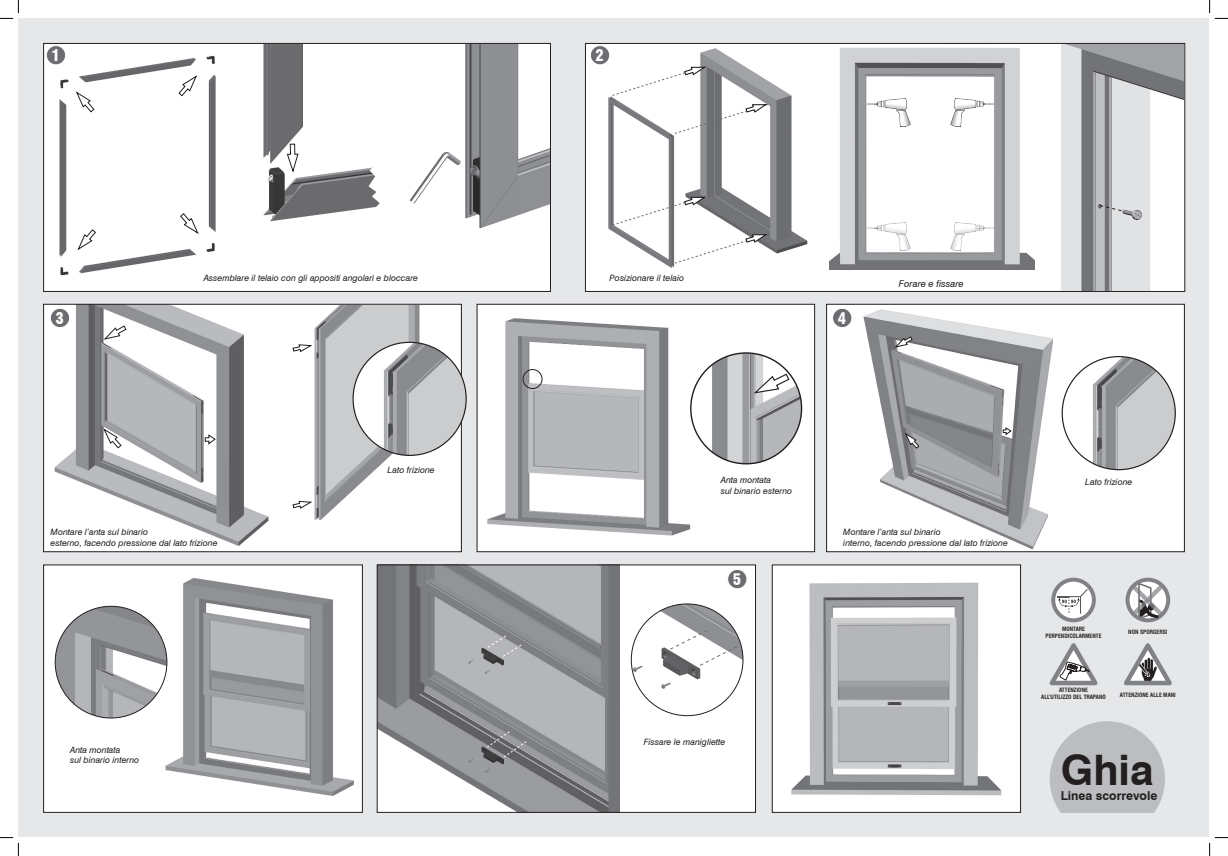
<style>
.page{position:relative;width:1228px;height:856px;background:#fff}
.page>*{position:absolute;margin:0;border:0;box-sizing:border-box;transform-origin:0 0}
.t1{font:700 42px "Swiss 721 BT";color:#231f20}
.t2{font:900 condensed 15.66px "Swiss 721 BT";color:#fff}
.t3{font:700 12.25px "Swiss 721 BT";color:#231f20}
.t4{font:italic 9.45px "Swiss 721 BT";color:#231f20}
.t5{font:italic 8.75px "Swiss 721 BT";color:#231f20}
.t6{font:700 condensed 5.77px "Swiss 721 BT";color:#231f20}
</style>
<div class="page">
<div style="left:19px;top:19px;width:1189px;height:817px;background:#e6e7e9"></div>
<div style="left:1049px;top:721px;width:115px;height:115px;background:#bcbdc0;border-radius:50%"></div>
<div style="left:44px;top:564px;width:318px;height:248px;background:#fff"></div>
<img style="left:161px;top:578px;width:193px;height:218px">
<div style="left:43px;top:564px;width:320px;height:248px;border:1px solid #231f20"></div>
<div style="left:377px;top:564px;width:378px;height:248px;background:#fff"></div>
<img style="left:379px;top:566px;width:240px;height:244px">
<div style="left:377px;top:564px;width:379px;height:248px;border:1px solid #231f20"></div>
<div style="left:772px;top:564px;width:248px;height:248px;background:#fff"></div>
<img style="left:791px;top:582px;width:211px;height:214px">
<div style="left:477px;top:304px;width:337px;height:247px;background:#fff"></div>
<img style="left:487px;top:318px;width:207px;height:218px">
<div style="left:476px;top:304px;width:339px;height:248px;border:1px solid #231f20"></div>
<div style="left:826px;top:304px;width:358px;height:247px;background:#fff"></div>
<img style="left:863px;top:309px;width:189px;height:241px">
<div style="left:826px;top:304px;width:358px;height:248px;border:1px solid #231f20"></div>
<div style="left:44px;top:304px;width:417px;height:247px;background:#fff"></div>
<img style="left:54px;top:306px;width:215px;height:240px">
<div style="left:43px;top:304px;width:419px;height:248px;border:1px solid #231f20"></div>
<div style="left:585px;top:43px;width:599px;height:248px;background:#fff"></div>
<div style="left:585px;top:43px;width:600px;height:249px;border:1px solid #231f20"></div>
<div style="left:44px;top:43px;width:506px;height:248px;background:#fff"></div>
<img style="left:59px;top:55px;width:157px;height:221px">
<div style="left:43px;top:43px;width:508px;height:249px;border:1px solid #231f20"></div>
<img style="left:246px;top:44px;width:137px;height:178px">
<img style="left:406px;top:44px;width:143px;height:185px">
<img style="left:605px;top:47px;width:203px;height:221px">
<svg style="left:1051px;top:577px;width:44px;height:45px"></svg>
<svg style="left:1124px;top:643px;width:47px;height:42px"></svg>
<svg style="left:1049px;top:643px;width:48px;height:42px"></svg>
<svg style="left:1125px;top:577px;width:45px;height:45px"></svg>
<img style="left:1061px;top:44px;width:122px;height:246px">
<img style="left:310px;top:305px;width:113px;height:216px">
<svg style="left:178px;top:74px;width:20px;height:23px"></svg>
<svg style="left:286px;top:143px;width:13px;height:31px"></svg>
<svg style="left:75px;top:90px;width:20px;height:23px"></svg>
<svg style="left:77px;top:229px;width:19px;height:22px"></svg>
<svg style="left:180px;top:212px;width:19px;height:23px"></svg>
<svg style="left:611px;top:66px;width:96px;height:30px"></svg>
<svg style="left:611px;top:195px;width:96px;height:31px"></svg>
<svg style="left:674px;top:104px;width:95px;height:30px"></svg>
<svg style="left:674px;top:233px;width:95px;height:31px"></svg>
<img style="left:829px;top:47px;width:205px;height:222px">
<img style="left:867px;top:98px;width:43px;height:29px">
<svg style="left:1098px;top:204px;width:24px;height:7px"></svg>
<img style="left:950px;top:98px;width:43px;height:29px">
<img style="left:950px;top:222px;width:43px;height:28px">
<img style="left:867px;top:222px;width:43px;height:28px">
<svg style="left:292px;top:344px;width:21px;height:8px"></svg>
<div style="left:353px;top:342px;width:113px;height:113px;background:#fff;border-radius:50%"></div>
<img style="left:372px;top:342px;width:94px;height:113px">
<svg style="left:292px;top:500px;width:21px;height:9px"></svg>
<svg style="left:102px;top:427px;width:20px;height:22px"></svg>
<svg style="left:103px;top:325px;width:24px;height:15px"></svg>
<svg style="left:204px;top:433px;width:12px;height:12px"></svg>
<img style="left:690px;top:353px;width:111px;height:110px;border-radius:55px">
<div style="left:522px;top:369px;width:20px;height:20px;border:1px solid #231f20;border-radius:50%"></div>
<svg style="left:751px;top:372px;width:39px;height:22px"></svg>
<img style="left:1081px;top:356px;width:94px;height:113px">
<svg style="left:903px;top:432px;width:16px;height:17px"></svg>
<svg style="left:893px;top:336px;width:20px;height:12px"></svg>
<svg style="left:1002px;top:426px;width:10px;height:10px"></svg>
<svg style="left:487px;top:635px;width:35px;height:22px"></svg>
<svg style="left:486px;top:730px;width:41px;height:27px"></svg>
<div style="left:46px;top:46px;width:20px;height:19px;background:#6c6d70;border-radius:50%"></div>
<div style="left:46px;top:45px;width:20px;height:20px;border:1px solid #fff;border-radius:50%"></div>
<svg style="left:368px;top:149px;width:15px;height:73px"></svg>
<img style="left:55px;top:606px;width:112px;height:111px;border-radius:56px">
<img style="left:631px;top:603px;width:112px;height:109px">
<svg style="left:669px;top:629px;width:69px;height:37px"></svg>
<div style="left:590px;top:46px;width:19px;height:19px;background:#6c6d70;border-radius:50%"></div>
<div style="left:590px;top:45px;width:20px;height:20px;border:1px solid #fff;border-radius:50%"></div>
<div style="left:832px;top:308px;width:19px;height:19px;background:#6c6d70;border-radius:50%"></div>
<div style="left:832px;top:308px;width:20px;height:20px;border:1px solid #fff;border-radius:50%"></div>
<div style="left:727px;top:569px;width:20px;height:19px;background:#6c6d70;border-radius:50%"></div>
<div style="left:727px;top:569px;width:20px;height:19px;border:1px solid #fff;border-radius:50%"></div>
<div style="left:50px;top:308px;width:20px;height:19px;background:#6c6d70;border-radius:50%"></div>
<div style="left:50px;top:308px;width:20px;height:20px;border:1px solid #fff;border-radius:50%"></div>
<div style="left:1037px;top:813px;width:147px;height:23px;background:#e6e7e9"></div>
<svg style="left:0;top:0;width:19px;height:19px"></svg>
<svg style="left:0;top:836px;width:19px;height:19px"></svg>
<svg style="left:1208px;top:0;width:19px;height:19px"></svg>
<svg style="left:1208px;top:836px;width:19px;height:19px"></svg>
<p class="t2" style="left:52px;top:46px;width:10px">1</p>
<p class="t2" style="left:56px;top:308px;width:10px">3</p>
<p class="t5" style="left:204px;top:272px;width:216px">Assemblare il telaio con gli appositi angolari e bloccare</p>
<p class="t5" style="left:387px;top:464px;width:49px">Lato frizione</p>
<p class="t5" style="left:51px;top:526px;width:99px">Montare l’anta sul binario</p>
<p class="t5" style="left:51px;top:537px;width:168px">esterno, facendo pressione dal lato frizione</p>
<p class="t5" style="left:70px;top:744px;width:52px">Anta montata</p>
<p class="t5" style="left:70px;top:754px;width:71px">sul binario interno</p>
<p class="t2" style="left:595px;top:46px;width:10px">2</p>
<p class="t5" style="left:609px;top:272px;width:76px">Posizionare il telaio</p>
<p class="t2" style="left:837px;top:308px;width:10px">4</p>
<p class="t4" style="left:898px;top:277px;width:66px">Forare e fissare</p>
<p class="t5" style="left:720px;top:474px;width:52px">Anta montata</p>
<p class="t5" style="left:720px;top:485px;width:73px">sul binario esterno</p>
<p class="t2" style="left:732px;top:569px;width:10px">5</p>
<p class="t5" style="left:643px;top:736px;width:83px">Fissare le manigliette</p>
<p class="t5" style="left:843px;top:526px;width:99px">Montare l’anta sul binario</p>
<p class="t5" style="left:843px;top:537px;width:166px">interno, facendo pressione dal lato frizione</p>
<p class="t5" style="left:1085px;top:476px;width:49px">Lato frizione</p>
<p class="t6" style="left:1061px;top:625px;width:25px">MONTARE</p>
<p class="t6" style="left:1045px;top:632px;width:57px">PERPENDICOLARMENTE</p>
<p class="t6" style="left:1128px;top:628px;width:41px">NON SPORGERSI</p>
<p class="t6" style="left:1059px;top:685px;width:30px">ATTENZIONE</p>
<p class="t6" style="left:1041px;top:692px;width:66px">ALL’UTILIZZO DEL TRAPANO</p>
<p class="t6" style="left:1119px;top:691px;width:57px">ATTENZIONE ALLE MANI</p>
<p class="t1" style="left:1060px;top:744px;width:94px">Ghia</p>
<p class="t3" style="left:1060px;top:788px;width:98px">Linea scorrevole</p>
</div>
